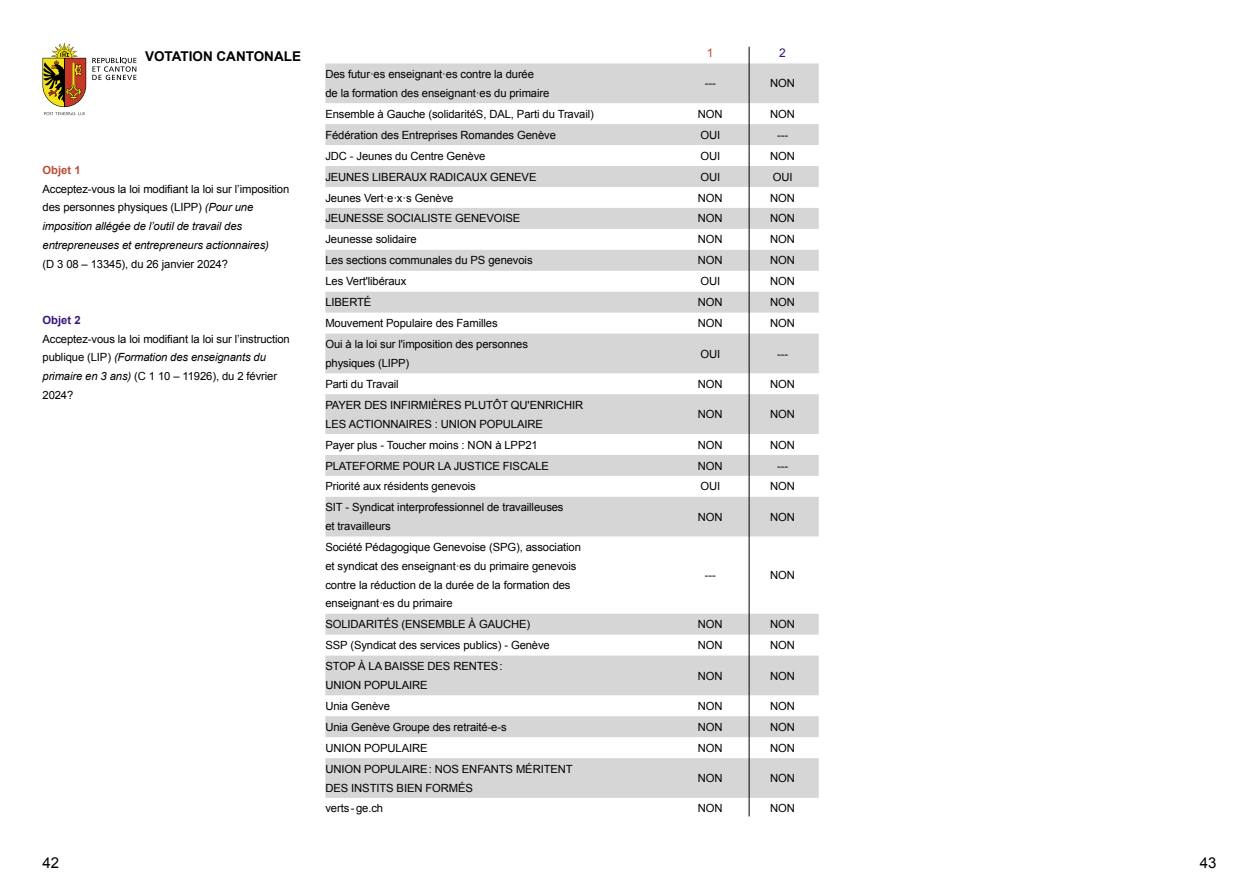
<style>
.page{position:relative;width:1259px;height:893px;background:#fff}
.page>*{position:absolute;margin:0;border:0;box-sizing:border-box;transform-origin:0 0}
.t1{font:15px "Arial";color:#000}
.t2{font:700 13.5px "Arial";color:#000}
.t3{font:12px "Arial";color:#bb4c3b}
.t4{font:12px "Arial";color:#381778}
.t5{font:11.25px/18.8px "Arial";letter-spacing:-.01em;color:#000}
.t6{font:italic 11.25px/18.8px "Arial";letter-spacing:-.01em;color:#000}
.t7{font:700 11.25px "Arial";color:#bb4c3b}
.t8{font:700 11.25px "Arial";color:#381778}
.s1{font-style:normal}
.s2{font-style:italic}
</style>
<div class="page">
<svg style="left:325px;top:63px;width:494px;height:735px;fill:#d6d6d6"></svg>
<svg style="left:43px;top:43px;width:43px;height:72px"></svg>
<hr style="left:64px;top:58px;width:1px;height:49px;background:#000">
<svg style="left:92px;top:58px;width:44px;height:22px"></svg>
<hr style="left:749px;top:47px;width:1px;height:769px;background:#000">
<p class="t2" style="left:145px;top:48px;width:157px">VOTATION CANTONALE</p>
<p class="t7" style="left:43px;top:162px;width:40px">Objet 1</p>
<p class="t6" style="left:43px;top:179px;width:248px"><span class="s1">Acceptez-vous la loi modifiant la loi sur l’imposition des personnes physiques (LIPP)</span> (Pour une imposition allégée de l’outil de travail des entrepreneuses et entrepreneurs actionnaires)</p>
<p class="t5" style="left:43px;top:254px;width:187px">(D 3 08 – 13345), du 26 janvier 2024?</p>
<p class="t8" style="left:43px;top:312px;width:40px">Objet 2</p>
<p class="t5" style="left:43px;top:329px;width:249px">Acceptez-vous la loi modifiant la loi sur l’instruction publique (LIP) <span class="s2">(Formation des enseignants du primaire en 3 ans)</span> (C 1 10 – 11926), du 2 février 2024?</p>
<p class="t5" style="left:325px;top:65px;width:225px">Des futur·es enseignant·es contre la durée<br>de la formation des enseignant·es du primaire</p>
<p class="t3" style="left:707px;top:45px;width:8px">1</p>
<p class="t4" style="left:779px;top:45px;width:8px">2</p>
<p class="t5" style="left:705px;top:74px;width:13px">---</p>
<p class="t5" style="left:770px;top:74px;width:26px">NON</p>
<p class="t5" style="left:325px;top:105px;width:270px">Ensemble à Gauche (solidaritéS, DAL, Parti du Travail)</p>
<p class="t5" style="left:698px;top:105px;width:26px">NON</p>
<p class="t5" style="left:770px;top:105px;width:26px">NON</p>
<p class="t5" style="left:325px;top:125px;width:232px">Fédération des Entreprises Romandes Genève</p>
<p class="t5" style="left:700px;top:125px;width:21px">OUI</p>
<p class="t5" style="left:777px;top:125px;width:13px">---</p>
<p class="t5" style="left:325px;top:146px;width:162px">JDC - Jeunes du Centre Genève</p>
<p class="t5" style="left:700px;top:146px;width:21px">OUI</p>
<p class="t5" style="left:770px;top:146px;width:26px">NON</p>
<p class="t5" style="left:325px;top:167px;width:213px">JEUNES LIBERAUX RADICAUX GENEVE</p>
<p class="t5" style="left:700px;top:167px;width:21px">OUI</p>
<p class="t5" style="left:772px;top:167px;width:21px">OUI</p>
<p class="t5" style="left:325px;top:188px;width:130px">Jeunes Vert·e·x·s Genève</p>
<p class="t5" style="left:698px;top:188px;width:26px">NON</p>
<p class="t5" style="left:770px;top:188px;width:26px">NON</p>
<p class="t5" style="left:325px;top:209px;width:197px">JEUNESSE SOCIALISTE GENEVOISE</p>
<p class="t5" style="left:698px;top:209px;width:26px">NON</p>
<p class="t5" style="left:770px;top:209px;width:26px">NON</p>
<p class="t5" style="left:325px;top:230px;width:93px">Jeunesse solidaire</p>
<p class="t5" style="left:698px;top:230px;width:26px">NON</p>
<p class="t5" style="left:770px;top:230px;width:26px">NON</p>
<p class="t5" style="left:325px;top:251px;width:209px">Les sections communales du PS genevois</p>
<p class="t5" style="left:698px;top:251px;width:26px">NON</p>
<p class="t5" style="left:770px;top:251px;width:26px">NON</p>
<p class="t5" style="left:325px;top:272px;width:83px">Les Vert'libéraux</p>
<p class="t5" style="left:700px;top:272px;width:21px">OUI</p>
<p class="t5" style="left:770px;top:272px;width:26px">NON</p>
<p class="t5" style="left:325px;top:293px;width:48px">LIBERTÉ</p>
<p class="t5" style="left:698px;top:293px;width:26px">NON</p>
<p class="t5" style="left:770px;top:293px;width:26px">NON</p>
<p class="t5" style="left:325px;top:314px;width:174px">Mouvement Populaire des Familles</p>
<p class="t5" style="left:698px;top:314px;width:26px">NON</p>
<p class="t5" style="left:770px;top:314px;width:26px">NON</p>
<p class="t5" style="left:325px;top:335px;width:204px">Oui à la loi sur l'imposition des personnes physiques (LIPP)</p>
<p class="t5" style="left:700px;top:344px;width:21px">OUI</p>
<p class="t5" style="left:777px;top:344px;width:13px">---</p>
<p class="t5" style="left:325px;top:375px;width:75px">Parti du Travail</p>
<p class="t5" style="left:698px;top:375px;width:26px">NON</p>
<p class="t5" style="left:770px;top:375px;width:26px">NON</p>
<p class="t5" style="left:325px;top:396px;width:259px">PAYER DES INFIRMIÈRES PLUTÔT QU'ENRICHIR<br>LES ACTIONNAIRES : UNION POPULAIRE</p>
<p class="t5" style="left:698px;top:405px;width:26px">NON</p>
<p class="t5" style="left:770px;top:405px;width:26px">NON</p>
<p class="t5" style="left:325px;top:435px;width:214px">Payer plus - Toucher moins : NON à LPP21</p>
<p class="t5" style="left:698px;top:435px;width:26px">NON</p>
<p class="t5" style="left:770px;top:435px;width:26px">NON</p>
<p class="t5" style="left:325px;top:456px;width:225px">PLATEFORME POUR LA JUSTICE FISCALE</p>
<p class="t5" style="left:698px;top:456px;width:26px">NON</p>
<p class="t5" style="left:777px;top:456px;width:13px">---</p>
<p class="t5" style="left:325px;top:477px;width:152px">Priorité aux résidents genevois</p>
<p class="t5" style="left:700px;top:477px;width:21px">OUI</p>
<p class="t5" style="left:770px;top:477px;width:26px">NON</p>
<p class="t5" style="left:325px;top:498px;width:240px">SIT - Syndicat interprofessionnel de travailleuses et travailleurs</p>
<p class="t5" style="left:698px;top:508px;width:26px">NON</p>
<p class="t5" style="left:770px;top:508px;width:26px">NON</p>
<p class="t5" style="left:325px;top:538px;width:257px">Société Pédagogique Genevoise (SPG), association et syndicat des enseignant·es du primaire genevois contre la réduction de la durée de la formation des enseignant·es du primaire</p>
<p class="t5" style="left:705px;top:566px;width:13px">---</p>
<p class="t5" style="left:770px;top:566px;width:26px">NON</p>
<p class="t5" style="left:325px;top:615px;width:206px">SOLIDARITÉS (ENSEMBLE À GAUCHE)</p>
<p class="t5" style="left:698px;top:615px;width:26px">NON</p>
<p class="t5" style="left:770px;top:615px;width:26px">NON</p>
<p class="t5" style="left:325px;top:636px;width:226px">SSP (Syndicat des services publics) - Genève</p>
<p class="t5" style="left:698px;top:636px;width:26px">NON</p>
<p class="t5" style="left:770px;top:636px;width:26px">NON</p>
<p class="t5" style="left:325px;top:657px;width:179px">STOP À LA BAISSE DES RENTES:<br>UNION POPULAIRE</p>
<p class="t5" style="left:698px;top:666px;width:26px">NON</p>
<p class="t5" style="left:770px;top:666px;width:26px">NON</p>
<p class="t5" style="left:325px;top:697px;width:66px">Unia Genève</p>
<p class="t5" style="left:698px;top:697px;width:26px">NON</p>
<p class="t5" style="left:770px;top:697px;width:26px">NON</p>
<p class="t5" style="left:325px;top:718px;width:183px">Unia Genève Groupe des retraité-e-s</p>
<p class="t5" style="left:698px;top:718px;width:26px">NON</p>
<p class="t5" style="left:770px;top:718px;width:26px">NON</p>
<p class="t5" style="left:325px;top:739px;width:104px">UNION POPULAIRE</p>
<p class="t5" style="left:698px;top:739px;width:26px">NON</p>
<p class="t5" style="left:770px;top:739px;width:26px">NON</p>
<p class="t5" style="left:325px;top:759px;width:249px">UNION POPULAIRE: NOS ENFANTS MÉRITENT<br>DES INSTITS BIEN FORMÉS</p>
<p class="t5" style="left:698px;top:769px;width:26px">NON</p>
<p class="t5" style="left:770px;top:769px;width:26px">NON</p>
<p class="t5" style="left:325px;top:799px;width:59px">verts - ge.ch</p>
<p class="t5" style="left:698px;top:799px;width:26px">NON</p>
<p class="t5" style="left:770px;top:799px;width:26px">NON</p>
<h1 class="t1" style="left:43px;top:852px;width:18px">42</h1>
<h1 class="t1" style="left:1199px;top:852px;width:18px">43</h1>
</div>
